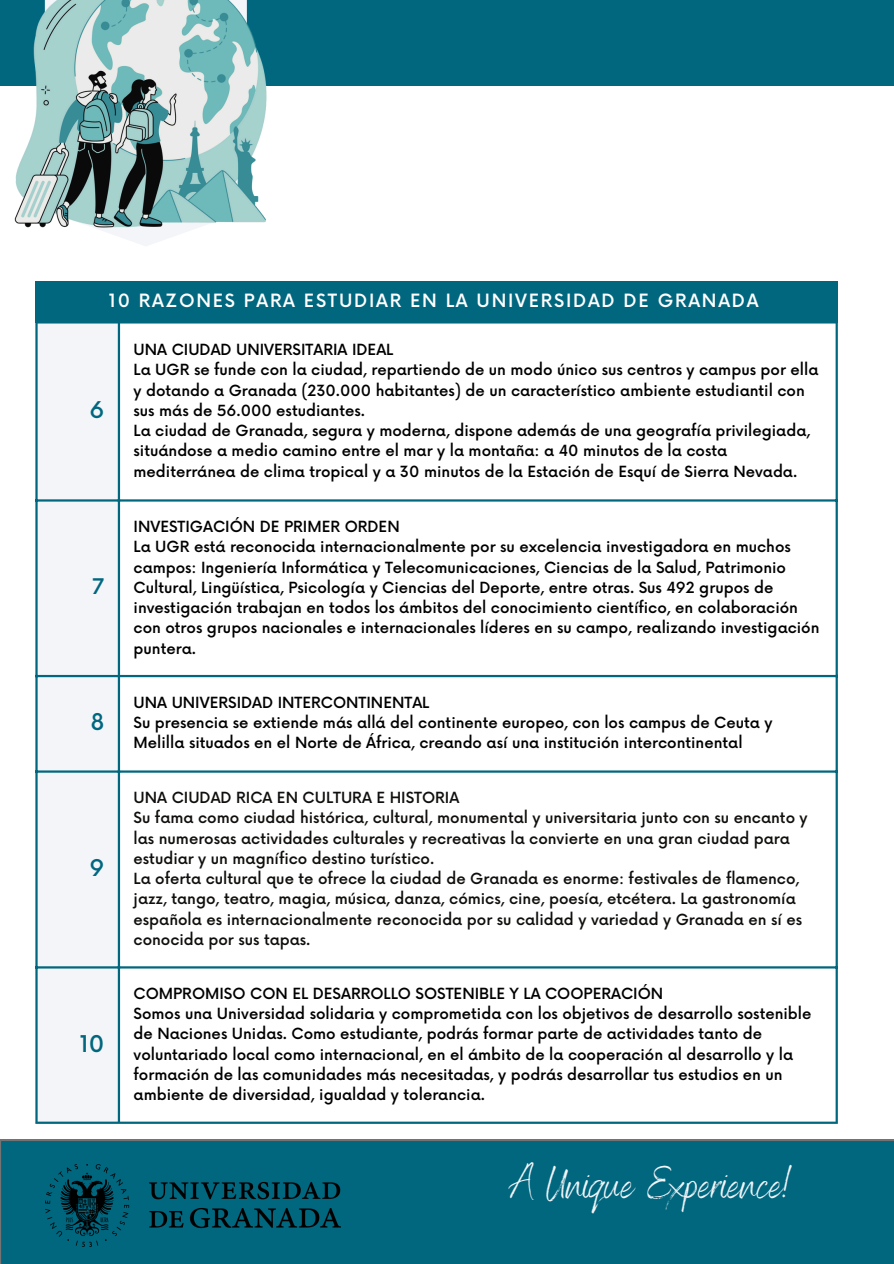
<style>
.page{position:relative;width:894px;height:1264px;background:#fff}
.page>*{position:absolute;margin:0;border:0;box-sizing:border-box;transform-origin:0 0}
.t1{font:45px "Benedict";color:#f3f5f9}
.t2{font:500 22.5px "Now";color:#00677f}
.t3{font:500 21px "Now";color:#00677f}
.t4{font:500 17.85px "Now";letter-spacing:.1em;color:#fff}
.t5{font:500 15px/20.2px "Now";color:#000}
.t6{font:500 15px/20.2px "Now";color:#100f0d}
</style>
<div class="page">
<div style="left:35px;top:281px;width:802px;height:41px;background:#00677f"></div>
<div style="left:0;top:0;width:893px;height:85px;background:#00677f"></div>
<div style="left:0;top:1139px;width:893px;height:124px;background:#00677f"></div>
<img style="left:45px;top:1164px;width:295px;height:82px">
<img style="left:0;top:0;width:298px;height:246px">
<div style="left:38px;top:323px;width:80px;height:798px;background:#f3f5f9"></div>
<hr style="left:35px;top:323px;width:3px;height:798px;background:#00677f">
<hr style="left:118px;top:323px;width:2px;height:798px;background:#00677f">
<hr style="left:835px;top:323px;width:2px;height:798px;background:#00677f">
<hr style="left:35px;top:321px;width:802px;height:2px;background:#00677f">
<hr style="left:35px;top:499px;width:802px;height:2px;background:#00677f">
<hr style="left:35px;top:675px;width:802px;height:2px;background:#00677f">
<hr style="left:35px;top:770px;width:802px;height:2px;background:#00677f">
<hr style="left:35px;top:966px;width:802px;height:2px;background:#00677f">
<hr style="left:35px;top:1121px;width:802px;height:2px;background:#00677f">
<p class="t4" style="left:109px;top:290px;width:651px">10 RAZONES PARA ESTUDIAR EN LA UNIVERSIDAD DE GRANADA</p>
<p class="t2" style="left:89px;top:398px;width:16px">6</p>
<p class="t3" style="left:92px;top:575px;width:14px">7</p>
<p class="t2" style="left:91px;top:709px;width:15px">8</p>
<p class="t2" style="left:89px;top:856px;width:16px">9</p>
<p class="t2" style="left:80px;top:1031px;width:26px">10</p>
<p class="t5" style="left:133px;top:340px;width:261px">UNA CIUDAD UNIVERSITARIA IDEAL</p>
<p class="t5" style="left:133px;top:360px;width:686px">La UGR se funde con la ciudad, repartiendo de un modo único sus centros y campus por ella y dotando a Granada (230.000 habitantes) de un característico ambiente estudiantil con sus más de 56.000 estudiantes.</p>
<p class="t5" style="left:133px;top:421px;width:678px">La ciudad de Granada, segura y moderna, dispone además de una geografía privilegiada, situándose a medio camino entre el mar y la montaña: a 40 minutos de la costa mediterránea de clima tropical y a 30 minutos de la Estación de Esquí de Sierra Nevada.</p>
<p class="t5" style="left:133px;top:517px;width:267px">INVESTIGACIÓN DE PRIMER ORDEN</p>
<p class="t5" style="left:133px;top:537px;width:687px">La UGR está reconocida internacionalmente por su excelencia investigadora en muchos campos: Ingeniería Informática y Telecomunicaciones, Ciencias de la Salud, Patrimonio Cultural, Lingüística, Psicología y Ciencias del Deporte, entre otras. Sus 492 grupos de investigación trabajan en todos los ámbitos del conocimiento científico, en colaboración con otros grupos nacionales e internacionales líderes en su campo, realizando investigación puntera.</p>
<p class="t5" style="left:133px;top:693px;width:297px">UNA UNIVERSIDAD INTERCONTINENTAL</p>
<p class="t5" style="left:133px;top:713px;width:640px">Su presencia se extiende más allá del continente europeo, con los campus de Ceuta y<br>Melilla situados en el Norte de África, creando así una institución intercontinental</p>
<p class="t6" style="left:133px;top:788px;width:327px">UNA CIUDAD RICA EN CULTURA E HISTORIA</p>
<p class="t6" style="left:133px;top:808px;width:675px">Su fama como ciudad histórica, cultural, monumental y universitaria junto con su encanto y las numerosas actividades culturales y recreativas la convierte en una gran ciudad para estudiar y un magnífico destino turístico.</p>
<p class="t6" style="left:133px;top:869px;width:669px">La oferta cultural que te ofrece la ciudad de Granada es enorme: festivales de flamenco, jazz, tango, teatro, magia, música, danza, cómics, cine, poesía, etcétera. La gastronomía española es internacionalmente reconocida por su calidad y variedad y Granada en sí es conocida por sus tapas.</p>
<p class="t5" style="left:133px;top:984px;width:531px">COMPROMISO CON EL DESARROLLO SOSTENIBLE Y LA COOPERACIÓN</p>
<p class="t5" style="left:133px;top:1004px;width:679px">Somos una Universidad solidaria y comprometida con los objetivos de desarrollo sostenible de Naciones Unidas. Como estudiante, podrás formar parte de actividades tanto de voluntariado local como internacional, en el ámbito de la cooperación al desarrollo y la formación de las comunidades más necesitadas, y podrás desarrollar tus estudios en un ambiente de diversidad, igualdad y tolerancia.</p>
<p class="t1" style="left:510px;top:1155px;width:283px">A Unique Experience!</p>
</div>
